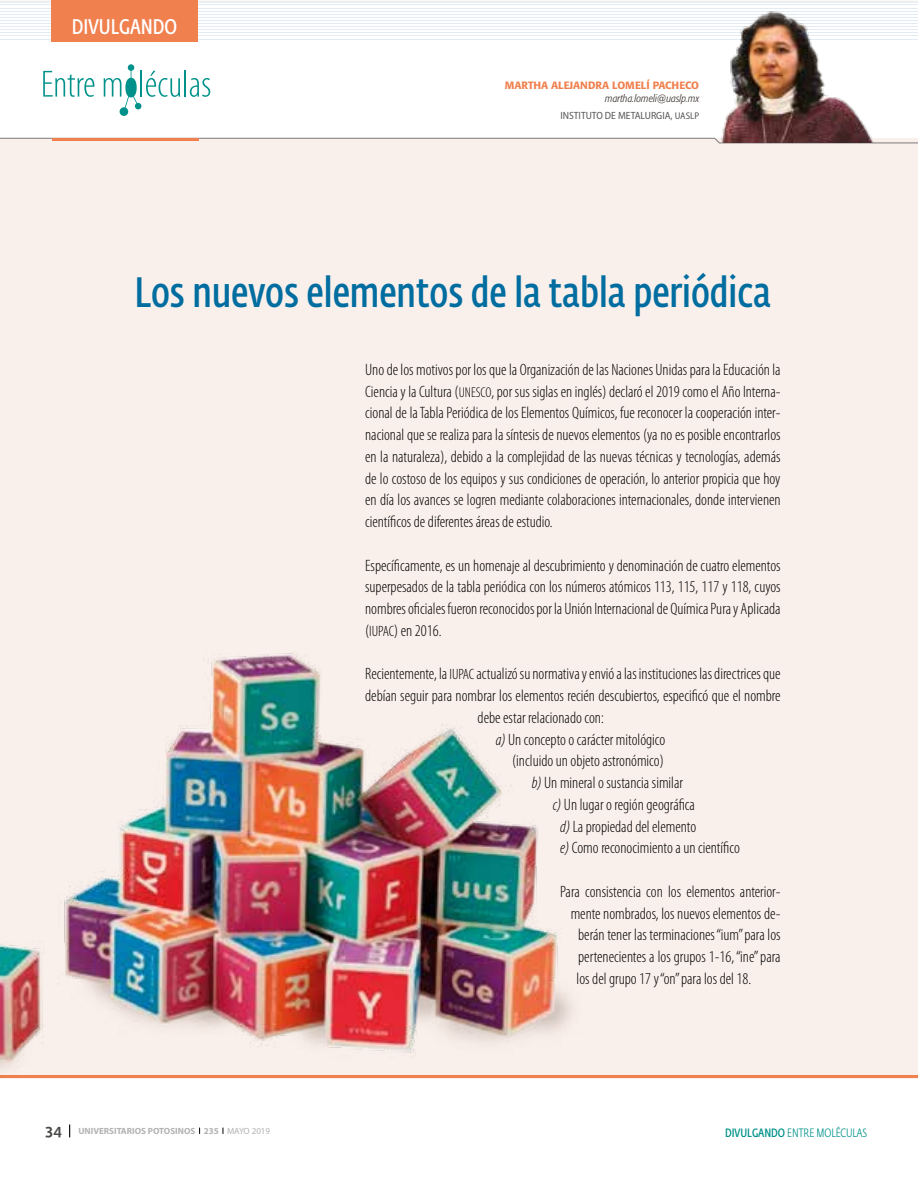
<style>
.page{position:relative;width:918px;height:1188px;background:#fff}
.page>*{position:absolute;margin:0;border:0;box-sizing:border-box;transform-origin:0 0}
.t1{font:600 42px "Fedra Sans Cond Std";color:#006da0}
.t2{font:600 21px "Fedra Sans Cond Std";color:#fff}
.t3{font:300 condensed 16.5px/21.8px "Myriad Pro";color:#000;text-align:justify}
.t4{font:300 12px "Fedra Sans Cond Std";color:#00928a}
.t5{font:500 10.5px "Formata";color:#f0804e}
.t6{font:semi-condensed 10.5px "Myriad Pro";color:#575756}
.t7{font:italic 300 condensed 10.5px "Formata";color:#362d2b}
.t8{font:700 9px "Myriad Pro";color:#b3b2b2}
.s1{font-size:9.75px}
.s2{font-family:"Daxline Pro";font-size:15px;color:#4a4a49}
.s3{font-weight:400}
.s4{font-size:14.25px}
.s5{font-size:15px}
.s6{font-style:italic}
.s7{font-weight:600}
</style>
<div class="page">
<svg style="left:69px;top:1125px;width:1px;height:12px"></svg>
<div style="left:0;top:138px;width:918px;height:940px;background:#faf0eb"></div>
<hr style="left:0;top:39px;width:918px;height:1px;background:#165ca7">
<hr style="left:0;top:36px;width:918px;height:1px;background:#165ca7">
<hr style="left:0;top:32px;width:918px;height:1px;background:#165ca7">
<hr style="left:0;top:29px;width:918px;height:1px;background:#165ca7">
<hr style="left:0;top:26px;width:918px;height:1px;background:#165ca7">
<hr style="left:0;top:23px;width:918px;height:1px;background:#165ca7">
<hr style="left:0;top:20px;width:918px;height:1px;background:#165ca7">
<hr style="left:0;top:17px;width:918px;height:1px;background:#165ca7">
<hr style="left:0;top:14px;width:918px;height:1px;background:#165ca7">
<hr style="left:0;top:11px;width:918px;height:1px;background:#165ca7">
<hr style="left:0;top:8px;width:918px;height:1px;background:#165ca7">
<hr style="left:0;top:4px;width:918px;height:1px;background:#165ca7">
<svg style="left:0;top:1px;width:918px;height:2px"></svg>
<div style="left:51px;top:0;width:147px;height:41px;background:#f0804e"></div>
<svg style="left:0;top:137px;width:918px;height:7px"></svg>
<hr style="left:52px;top:138px;width:147px;height:3px;background:#f0804e">
<svg style="left:43px;top:71px;width:51px;height:26px"></svg>
<hr style="left:184px;top:70px;width:2px;height:27px;background:#00928a">
<svg style="left:190px;top:78px;width:20px;height:19px"></svg>
<svg style="left:104px;top:64px;width:76px;height:52px"></svg>
<hr style="left:0;top:1076px;width:918px;height:2px;background:#f0804e">
<img style="left:663px;top:2px;width:231px;height:140px">
<img style="left:0;top:653px;width:579px;height:426px">
<p class="t2" style="left:72px;top:15px;width:107px">DIVULGANDO</p>
<p class="t5" style="left:505px;top:79px;width:196px">MARTHA ALEJANDRA LOMELÍ PACHECO</p>
<p class="t7" style="left:605px;top:92px;width:95px">martha.lomeli@uaslp.mx</p>
<p class="t6" style="left:560px;top:109px;width:140px">INSTITUTO DE METALURGIA, <span class="s1">UASLP</span></p>
<h1 class="t1" style="left:135px;top:267px;width:638px">Los nuevos elementos de la tabla periódica</h1>
<p class="t8" style="left:46px;top:1125px;width:226px"><span class="s2">34</span> UNIVERSITARIOS POTOSINOS 235 <span class="s3">MAYO 2019</span></p>
<p class="t3" style="left:365px;top:358px;width:417px">Uno de los motivos por los que la Organización de las Naciones Unidas para la Educación la Ciencia y la Cultura (<span class="s4">UNESCO</span>, por sus siglas en inglés) declaró el 2019 como el Año Interna&shy;cional de la Tabla Periódica de los Elementos Químicos, fue reconocer la cooperación inter&shy;nacional que se realiza para la síntesis de nuevos elementos (ya no es posible encontrarlos en la naturaleza), debido a la complejidad de las nuevas técnicas y tecnologías, además de lo costoso de los equipos y sus condiciones de operación, lo anterior propicia que hoy en día los avances se logren mediante colaboraciones internacionales, donde intervienen científicos de diferentes áreas de estudio.</p>
<p class="t3" style="left:365px;top:554px;width:417px">Específicamente, es un homenaje al descubrimiento y denominación de cuatro elementos superpesados de la tabla periódica con los números atómicos 113, 115, 117 y 118, cuyos nombres oficiales fueron reconocidos por la Unión Internacional de Química Pura y Aplicada (<span class="s5">IUPAC</span>) en 2016.</p>
<p class="t3" style="left:365px;top:663px;width:417px">Recientemente, la <span class="s5">IUPAC</span> actualizó su normativa y envió a las instituciones las directrices que</p>
<p class="t3" style="left:365px;top:685px;width:417px">debían seguir para nombrar los elementos recién descubiertos, especificó que el nombre</p>
<p class="t3" style="left:478px;top:706px;width:128px">debe estar relacionado con:</p>
<p class="t3" style="left:496px;top:728px;width:171px"><span class="s6">a)</span> Un concepto o carácter mitológico</p>
<p class="t3" style="left:512px;top:750px;width:153px">(incluido un objeto astronómico)</p>
<p class="t3" style="left:532px;top:772px;width:153px"><span class="s6">b)</span> Un mineral o sustancia similar</p>
<p class="t3" style="left:553px;top:793px;width:144px"><span class="s6">c)</span> Un lugar o región geográfica</p>
<p class="t3" style="left:560px;top:815px;width:138px"><span class="s6">d)</span> La propiedad del elemento</p>
<p class="t3" style="left:560px;top:837px;width:181px"><span class="s6">e)</span> Como reconocimiento a un científico</p>
<p class="t3" style="left:560px;top:880px;width:222px">Para consistencia con los elementos anterior-</p>
<p class="t3" style="left:571px;top:902px;width:211px">mente nombrados, los nuevos elementos de-</p>
<p class="t3" style="left:578px;top:924px;width:204px">berán tener las terminaciones “ium” para los</p>
<p class="t3" style="left:578px;top:946px;width:204px">pertenecientes a los grupos 1-16, “ine” para</p>
<p class="t3" style="left:577px;top:967px;width:176px">los del grupo 17 y “on” para los del 18.</p>
<p class="t4" style="left:725px;top:1125px;width:143px"><span class="s7">DIVULGANDO</span> ENTRE MOLÉCULAS</p>
</div>
